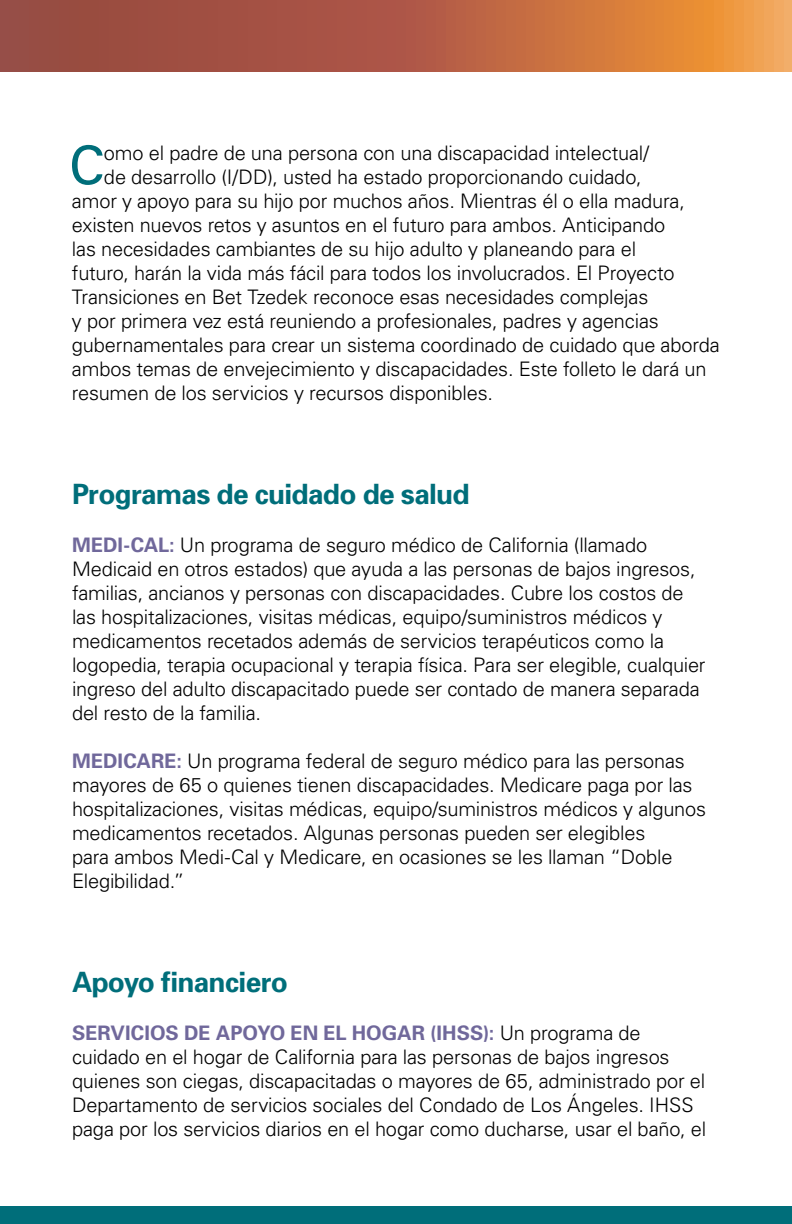
<style>
.page{position:relative;width:792px;height:1224px;background:#fff}
.page>*{position:absolute;margin:0;border:0;box-sizing:border-box;transform-origin:0 0}
.t1{font:53.2px "Univers";color:#006e7a}
.t2{font:700 28px "Univers";letter-spacing:-.025em;color:#006e7a}
.t3{font:300 20px/24px "Univers";letter-spacing:-.01em;color:#000}
.s1{font-weight:700;color:#70689b}
</style>
<div class="page">
<svg style="left:0;top:0;width:792px;height:72px;background:#b96542"></svg>
<div style="left:0;top:1206px;width:792px;height:18px;background:#006e7a"></div>
<h1 class="t1" style="left:69px;top:132px;width:37px">C</h1>
<p class="t3" style="left:104px;top:141px;width:547px">omo el padre de una persona con una discapacidad intelectual/</p>
<p class="t3" style="left:104px;top:165px;width:539px">de desarrollo (I/DD), usted ha estado proporcionando cuidado,</p>
<p class="t3" style="left:72px;top:189px;width:614px">amor y apoyo para su hijo por muchos años. Mientras él o ella madura,</p>
<p class="t3" style="left:72px;top:213px;width:595px">existen nuevos retos y asuntos en el futuro para ambos. Anticipando</p>
<p class="t3" style="left:72px;top:237px;width:566px">las necesidades cambiantes de su hijo adulto y planeando para el</p>
<p class="t3" style="left:72px;top:261px;width:604px">futuro, harán la vida más fácil para todos los involucrados. El Proyecto</p>
<p class="t3" style="left:72px;top:285px;width:578px">Transiciones en Bet Tzedek reconoce esas necesidades complejas</p>
<p class="t3" style="left:72px;top:309px;width:588px">y por primera vez está reuniendo a profesionales, padres y agencias</p>
<p class="t3" style="left:72px;top:333px;width:649px">gubernamentales para crear un sistema coordinado de cuidado que aborda</p>
<p class="t3" style="left:72px;top:357px;width:636px">ambos temas de envejecimiento y discapacidades. Este folleto le dará un</p>
<p class="t3" style="left:72px;top:381px;width:423px">resumen de los servicios y recursos disponibles.</p>
<h2 class="t2" style="left:72px;top:476px;width:399px">Programas de cuidado de salud</h2>
<p class="t3" style="left:72px;top:533px;width:635px"><span class="s1">MEDI-CAL:</span> Un programa de seguro médico de California (llamado Medicaid en otros estados) que ayuda a las personas de bajos ingresos, familias, ancianos y personas con discapacidades. Cubre los costos de las hospitalizaciones, visitas médicas, equipo/suministros médicos y medicamentos recetados además de servicios terapéuticos como la logopedia, terapia ocupacional y terapia física. Para ser elegible, cualquier ingreso del adulto discapacitado puede ser contado de manera separada del resto de la familia.</p>
<p class="t3" style="left:72px;top:749px;width:636px"><span class="s1">MEDICARE:</span> Un programa federal de seguro médico para las personas mayores de 65 o quienes tienen discapacidades. Medicare paga por las hospitalizaciones, visitas médicas, equipo/suministros médicos y algunos medicamentos recetados. Algunas personas pueden ser elegibles<br>para ambos Medi-Cal y Medicare, en ocasiones se les llaman “Doble Elegibilidad.”</p>
<h2 class="t2" style="left:72px;top:964px;width:217px">Apoyo financiero</h2>
<p class="t3" style="left:72px;top:1021px;width:636px"><span class="s1">SERVICIOS DE APOYO EN EL HOGAR (IHSS):</span> Un programa de cuidado en el hogar de California para las personas de bajos ingresos quienes son ciegas, discapacitadas o mayores de 65, administrado por el Departamento de servicios sociales del Condado de Los Ángeles. IHSS paga por los servicios diarios en el hogar como ducharse, usar el baño, el</p>
</div>
